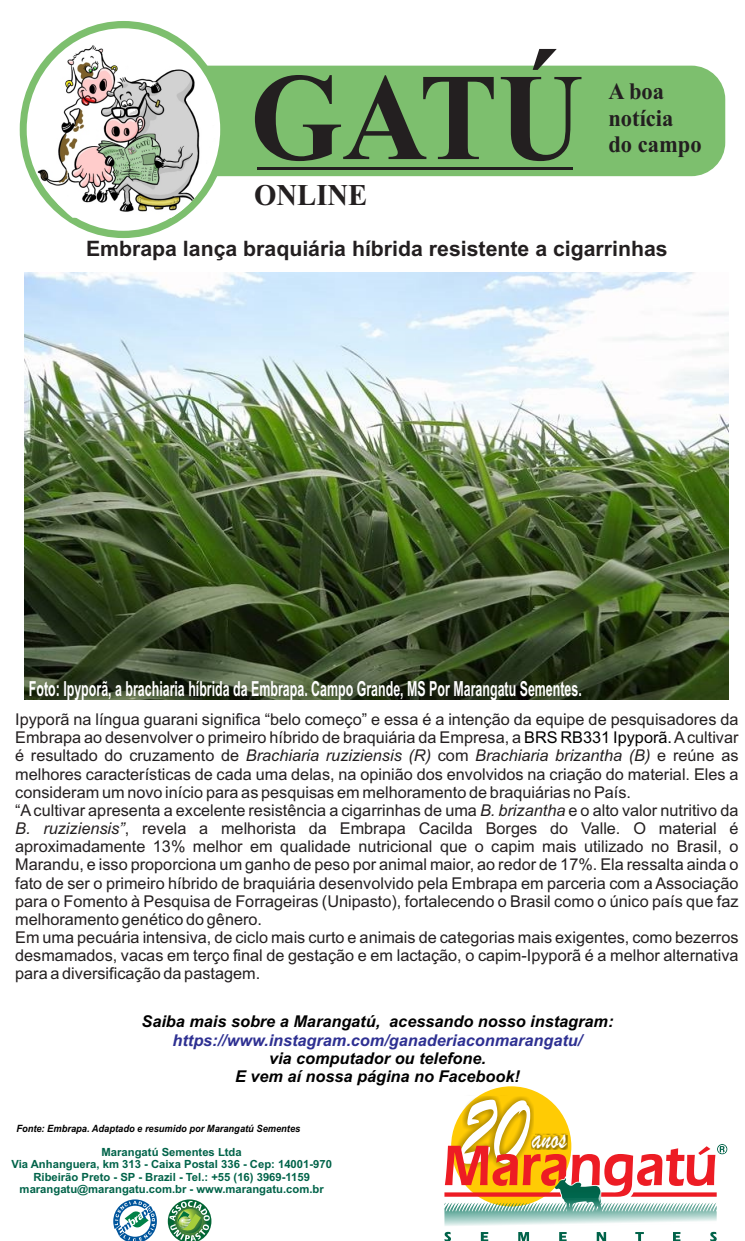
<style>
.page{position:relative;width:745px;height:1241px;background:#fff}
.page>*{position:absolute;margin:0;border:0;box-sizing:border-box;transform-origin:0 0}
.t1{font:700 123.88px "Times New Roman";color:#231f20;scale:.95 1}
.t2{font:104.12px "Brush Script";color:#fff;scale:.74 1}
.t3{font:33.88px "Brush Script";color:#fff;scale:.74 1}
.t4{font:700 30.12px "Times New Roman";color:#231f20;scale:.95 1}
.t5{font:700 23.62px/26.1px "Times New Roman";color:#231f20;scale:.95 1}
.t6{font:700 21.25px "Arial";color:#231f20}
.t7{font:700 20.75px "Arial";color:#fff;scale:.6 1}
.t8{font:16.25px/18.1px "Arial";color:#231f20}
.t9{font:italic 700 16.25px/18.1px "Arial";color:#000;text-align:center}
.t10{font:italic 700 16.25px "Arial";color:#2e3092}
.t11{font:700 11.25px/12.6px "Arial";color:#006349;text-align:center}
.t12{font:italic 700 10px "Arial";color:#000;scale:.93 1}
.s1{color:#000}
.s2{font-style:italic}
</style>
<div class="page">
<div style="left:160px;top:66px;width:564px;height:110px;background:#7dbf6e;border-radius:34px"></div>
<hr style="left:257px;top:166px;width:316px;height:3px;background:#231f20">
<div style="left:20px;top:21px;width:207px;height:217px;background:#7dbf6e;border-radius:50%"></div>
<div style="left:27px;top:28px;width:193px;height:203px;background:#fff;border-radius:50%"></div>
<img style="left:32px;top:41px;width:183px;height:177px">
<svg style="left:113px;top:1199px;width:44px;height:41px"></svg>
<svg style="left:168px;top:1199px;width:43px;height:41px"></svg>
<div style="left:451px;top:1086px;width:120px;height:120px;background:#ffcb04;border-radius:50%"></div>
<svg style="left:444px;top:1094px;width:282px;height:146px"></svg>
<img style="left:25px;top:272px;width:702px;height:427px">
<h1 class="t1" style="left:250px;top:75px;width:352px">GATÚ</h1>
<h3 class="t4" style="left:254px;top:184px;width:121px">ONLINE</h3>
<h3 class="t5" style="left:608px;top:81px;width:100px">A boa notícia do campo</h3>
<h3 class="t6" style="left:86px;top:241px;width:583px">Embrapa lança braquiária híbrida resistente a cigarrinhas</h3>
<p class="t7" style="left:29px;top:681px;width:922px">Foto: Ipyporã, a brachiaria híbrida da Embrapa. Campo Grande, MS Por Marangatu Sementes.</p>
<p class="t8" style="left:15px;top:711px;width:724px">Ipyporã na língua guarani significa “belo começo” e essa é a intenção da equipe de pesquisadores da Embrapa ao desenvolver o primeiro híbrido de braquiária da Empresa, a <span class="s1">BRS RB331 Ipyporã.</span>Acultivar é resultado do cruzamento de <span class="s2">Brachiaria ruziziensis (R)</span> com <span class="s2">Brachiaria brizantha (B)</span> e reúne as melhores características de cada uma delas, na opinião dos envolvidos na criação do material. Eles a consideram um novo início para as pesquisas em melhoramento de braquiárias no País.<br>“Acultivar apresenta a excelente resistência a cigarrinhas de uma <span class="s2">B. brizantha</span> e o alto valor nutritivo da <span class="s2">B. ruziziensis”</span>, revela a melhorista da Embrapa Cacilda Borges do Valle. O material é aproximadamente 13% melhor em qualidade nutricional que o capim mais utilizado no Brasil, o Marandu, e isso proporciona um ganho de peso por animal maior, ao redor de 17%. Ela ressalta ainda o fato de ser o primeiro híbrido de braquiária desenvolvido pela Embrapa em parceria com a Associação para o Fomento à Pesquisa de Forrageiras (Unipasto), fortalecendo o Brasil como o único país que faz melhoramento genético do gênero.<br>Em uma pecuária intensiva, de ciclo mais curto e animais de categorias mais exigentes, como bezerros desmamados, vacas em terço final de gestação e em lactação, o capim-Ipyporã é a melhor alternativa para a diversificação da pastagem.</p>
<p class="t9" style="left:141px;top:1013px;width:473px">Saiba mais sobre a Marangatú, acessando nosso instagram:</p>
<p class="t9" style="left:235px;top:1050px;width:286px">via computador ou telefone.<br>E vem aí nossa página no Facebook!</p>
<p class="t10" style="left:172px;top:1033px;width:411px">https://www.instagram.com/ganaderiaconmarangatu/</p>
<p class="t12" style="left:16px;top:1124px;width:307px">Fonte: Embrapa. Adaptado e resumido por Marangatú Sementes</p>
<p class="t11" style="left:11px;top:1145px;width:322px">Marangatú Sementes Ltda<br>Via Anhanguera, km 313 - Caixa Postal 336 - Cep: 14001-970<br>Ribeirão Preto - SP - Brazil - Tel.: +55 (16) 3969-1159 marangatu@marangatu.com.br - www.marangatu.com.br</p>
<h2 class="t2" style="left:459px;top:1101px;width:92px">20</h2>
<h3 class="t3" style="left:531px;top:1127px;width:48px">anos</h3>
</div>
